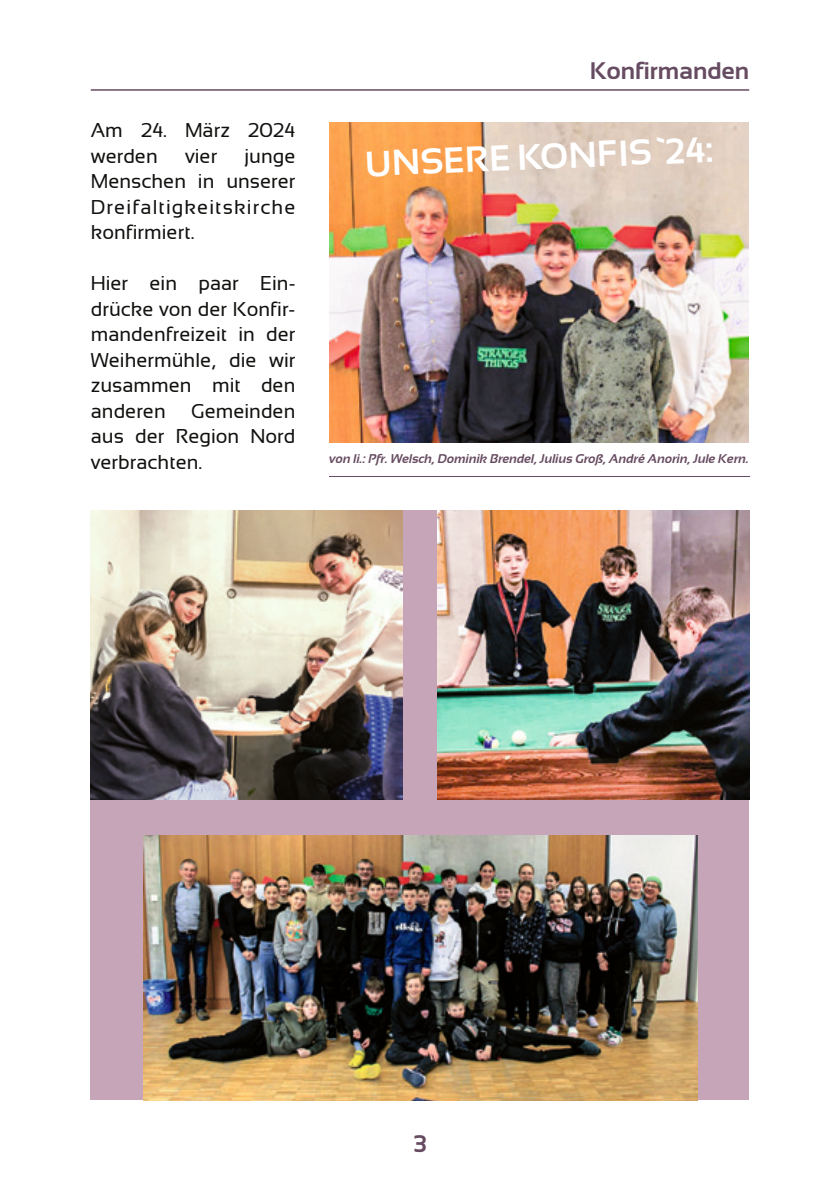
<style>
.page{position:relative;width:840px;height:1191px;background:#fff}
.page>*{position:absolute;margin:0;border:0;box-sizing:border-box;transform-origin:0 0}
.Grundtext_fett{font:700 36px "Sansation";color:#fff}
.Grundtext_fett-2{font:700 24px "Sansation";color:#674b61}
.Grundtext_fett-3{font:20px/25.6px "Sansation";color:#11110f;text-align:justify}
.Grundtext_fett-4{font:italic 700 12.6px "Sansation";color:#674b61}
</style>
<div class="page">
<div style="left:91px;top:510px;width:657px;height:590px;background:#c5a5b7"></div>
<hr style="left:91px;top:89px;width:657px;height:2px;background:#674b61">
<img style="left:91px;top:510px;width:312px;height:289px">
<img style="left:437px;top:510px;width:311px;height:289px">
<img style="left:143px;top:835px;width:554px;height:265px">
<img style="left:329px;top:123px;width:419px;height:319px">
<hr style="left:329px;top:476px;width:419px;height:1px;background:#674b61">
<p class="Grundtext_fett-3" style="left:91px;top:118px;width:206px">Am 24. März 2024 werden</p>
<p class="Grundtext_fett-3" style="left:91px;top:143px;width:206px;text-indent:154px">junge Menschen in unserer Dreifaltigkeitskirche konfirmiert.</p>
<p class="Grundtext_fett-3" style="left:91px;top:271px;width:206px">Hier ein paar Ein&shy;drücke von der Konfir&shy;mandenfreizeit in der Weihermühle, die wir zusammen mit den anderen</p>
<p class="Grundtext_fett-3" style="left:185px;top:143px;width:34px">vier</p>
<p class="Grundtext_fett-3" style="left:91px;top:398px;width:206px;text-indent:100px">Gemeinden aus der Region Nord verbrachten.</p>
<p class="Grundtext_fett-2" style="left:589px;top:58px;width:161px">Konfirmanden</p>
<p class="Grundtext_fett" style="left:364px;top:142px;width:350px;rotate:-2deg">UNSERE KONFIS `24:</p>
<p class="Grundtext_fett-4" style="left:329px;top:452px;width:421px">von li.: Pfr. Welsch, Dominik Brendel, Julius Groß, André Anorin, Jule Kern.</p>
<p class="Grundtext_fett-2" style="left:413px;top:1130px;width:15px">3</p>
</div>
